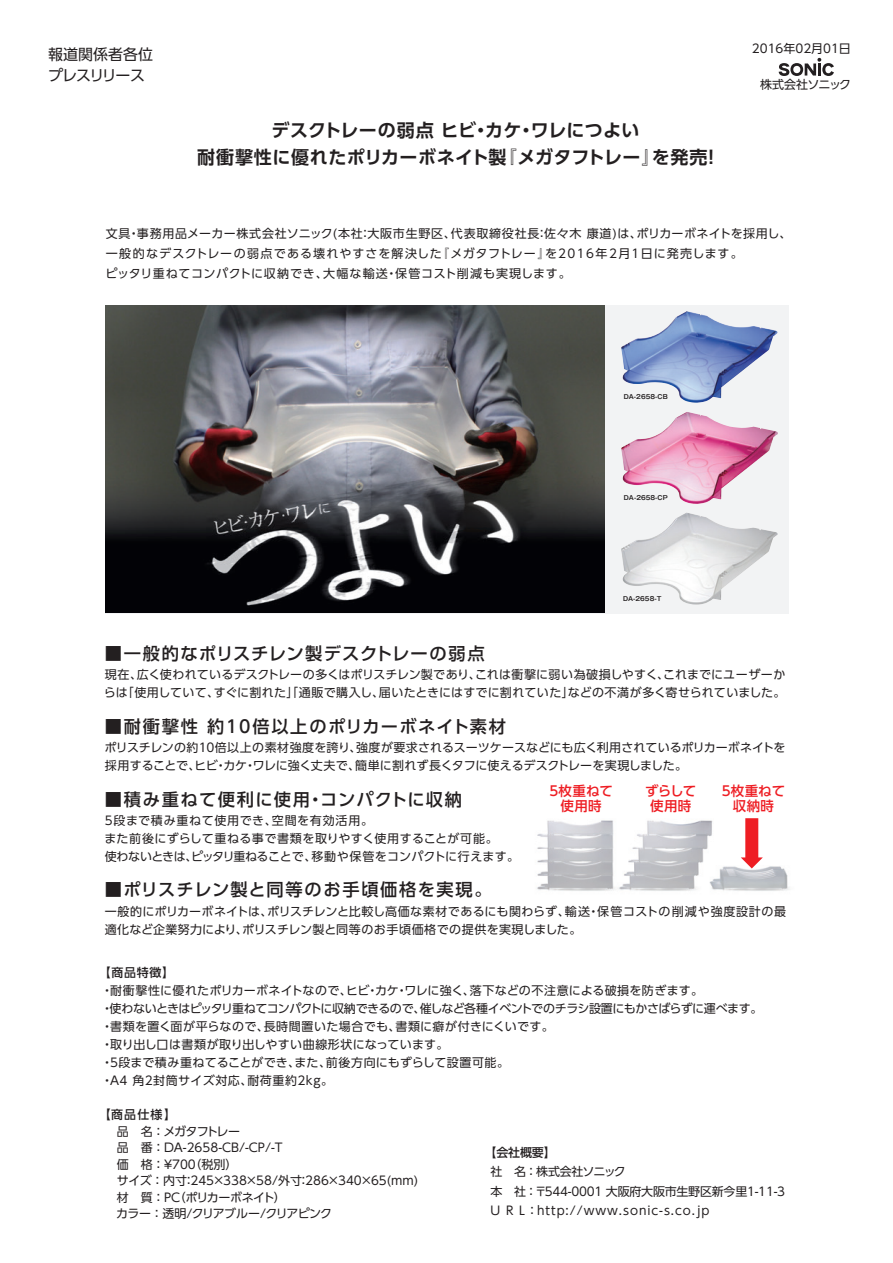
<style>
.page{position:relative;width:893px;height:1263px;background:#fff}
.page>*{position:absolute;margin:0;border:0;box-sizing:border-box;transform-origin:0 0}
.t1{font:700 18px/27px "UD Shin Go Pro De";letter-spacing:.02em;color:#231f20;text-align:center}
.t2{font:500 17.25px "UD Shin Go Pro";letter-spacing:.085em;color:#231f20}
.t3{font:500 17.25px "Shin Go Pro";letter-spacing:.07em;color:#231f20}
.t4{font:15px/21px "UD Shin Go Pro";letter-spacing:-.01em;color:#231f20}
.t5{font:500 13.5px/15px "UD Shin Go Pro";letter-spacing:.02em;color:#ee1d23;text-align:center}
.t6{font:12px/18px "UD Shin Go Pro";letter-spacing:.01em;color:#231f20}
.t7{font:12px/20.2px "UD Shin Go Pro";letter-spacing:.06em;color:#231f20}
.t8{font:12px/18px "UD Shin Go Pro";letter-spacing:.03em;color:#231f20}
.t9{font:12px/19.5px "UD Shin Go Pro";letter-spacing:-.02em;color:#231f20}
.t10{font:12px "UD Shin Go Pro";letter-spacing:-.06em;color:#231f20}
.t11{font:12px "UD Shin Go Pro";letter-spacing:-.04em;color:#231f20}
.t12{font:500 12px "UD Shin Go Pro";letter-spacing:.04em;color:#231f20}
.t13{font:12px "UD Shin Go Pro";letter-spacing:-.08em;color:#231f20}
.t14{font:700 6.15px "Gothic MB101 Pro De";letter-spacing:.005em;color:#231f20}
.s1{font-weight:500}
</style>
<div class="page">
<svg style="left:779px;top:58px;width:55px;height:18px"></svg>
<img style="left:537px;top:820px;width:74px;height:71px">
<img style="left:714px;top:866px;width:76px;height:25px">
<svg style="left:741px;top:818px;width:22px;height:50px"></svg>
<img style="left:611px;top:820px;width:103px;height:71px">
<div style="left:106px;top:305px;width:683px;height:308px;background:#f2f3f4"></div>
<img style="left:106px;top:305px;width:499px;height:307px">
<img style="left:621px;top:412px;width:157px;height:92px">
<img style="left:621px;top:513px;width:157px;height:92px">
<img style="left:621px;top:311px;width:156px;height:92px">
<p class="t4" style="left:48px;top:43px;width:107px">報道関係者各位プレスリリース</p>
<p class="t6" style="left:752px;top:39px;width:100px">2016年02月01日</p>
<p class="t10" style="left:760px;top:75px;width:93px">株式会社ソニック</p>
<h1 class="t1" style="left:197px;top:116px;width:524px">デスクトレーの弱点 ヒビ・カケ・ワレにつよい<br>耐衝撃性に優れたポリカーボネイト製『メガタフトレー』を発売！</h1>
<p class="t7" style="left:105px;top:223px;width:688px">文具・事務用品メーカー株式会社ソニック(本社：大阪市生野区、代表取締役社長：佐々木 康道)は、ポリカーボネイトを採用し、一般的なデスクトレーの弱点である壊れやすさを解決した『メガタフトレー』を2016年2月1日に発売します。<br>ピッタリ重ねてコンパクトに収納でき、大幅な輸送・保管コスト削減も実現します。</p>
<p class="t14" style="left:624px;top:391px;width:45px">DA-2658-CB</p>
<p class="t14" style="left:624px;top:492px;width:45px">DA-2658-CP</p>
<p class="t14" style="left:623px;top:593px;width:40px">DA-2658-T</p>
<h2 class="t3" style="left:105px;top:639px;width:381px">■一般的なポリスチレン製デスクトレーの弱点</h2>
<p class="t6" style="left:104px;top:665px;width:683px">現在、広く使われているデスクトレーの多くはポリスチレン製であり、これは衝撃に弱い為破損しやすく、これまでにユーザーからは「使用していて、すぐに割れた」「通販で購入し、届いたときにはすでに割れていた」などの不満が多く寄せられていました。</p>
<h2 class="t2" style="left:105px;top:712px;width:403px">■耐衝撃性 約10倍以上のポリカーボネイト素材</h2>
<p class="t6" style="left:105px;top:738px;width:682px">ポリスチレンの約１０倍以上の素材強度を誇り、強度が要求されるスーツケースなどにも広く利用されているポリカーボネイトを採用することで、ヒビ・カケ・ワレに強く丈夫で、簡単に割れず長くタフに使えるデスクトレーを実現しました。</p>
<h2 class="t2" style="left:105px;top:785px;width:359px">■積み重ねて便利に使用・コンパクトに収納</h2>
<p class="t8" style="left:104px;top:811px;width:416px">5段まで積み重ねて使用でき、空間を有効活用。<br>また前後にずらして重ねる事で書類を取りやすく使用することが可能。<br>使わないときは、ピッタリ重ねることで、移動や保管をコンパクトに行えます。</p>
<h2 class="t2" style="left:105px;top:876px;width:388px">■ポリスチレン製と同等のお手頃価格を実現。</h2>
<p class="t5" style="left:645px;top:783px;width:53px">ずらして使用時</p>
<p class="t5" style="left:549px;top:783px;width:65px">5枚重ねて使用時</p>
<p class="t5" style="left:722px;top:783px;width:65px">5枚重ねて収納時</p>
<p class="t6" style="left:105px;top:902px;width:683px">一般的にポリカーボネイトは、ポリスチレンと比較し高価な素材であるにも関わらず、輸送・保管コストの削減や強度設計の最適化など企業努力により、ポリスチレン製と同等のお手頃価格での提供を実現しました。</p>
<p class="t6" style="left:99px;top:963px;width:665px"><span class="s1">【商品特徴】</span>　　　<br>・耐衝撃性に優れたポリカーボネイトなので、ヒビ・カケ・ワレに強く、落下などの不注意による破損を防ぎます。<br>・使わないときはピッタリ重ねてコンパクトに収納できるので、催しなど各種イベントでのチラシ設置にもかさばらずに運べます。・書類を置く面が平らなので、長時間置いた場合でも、書類に癖が付きにくいです。<br>・取り出し口は書類が取り出しやすい曲線形状になっています。<br>・５段まで積み重ねてることができ、また、前後方向にもずらして設置可能。<br>・A４ 角２封筒サイズ対応、耐荷重約２kg。</p>
<p class="t12" style="left:99px;top:1105px;width:79px">【商品仕様】</p>
<p class="t13" style="left:105px;top:1121px;width:137px">　品　名 ：メガタフトレー</p>
<p class="t6" style="left:105px;top:1138px;width:179px">　品　番 ：DA-2658-CB/-CP/-T</p>
<p class="t6" style="left:105px;top:1155px;width:134px">　価　格 ：￥700（税別）</p>
<p class="t6" style="left:105px;top:1171px;width:315px">　サイズ ：内寸：245×338×58/外寸：286×340×65(ｍｍ)</p>
<p class="t11" style="left:105px;top:1187px;width:183px">　材　質 ：PC（ポリカーボネイト）</p>
<p class="t10" style="left:116px;top:1204px;width:217px">カラー ：透明/クリアブルー/クリアピンク</p>
<p class="t12" style="left:485px;top:1142px;width:73px">【会社概要】</p>
<p class="t9" style="left:490px;top:1161px;width:296px">社　名 ：株式会社ソニック<br>本　社 ：〒544-0001 大阪府大阪市生野区新今里1-11-3<br>U R L ：http://www.sonic-s.co.jp</p>
</div>
